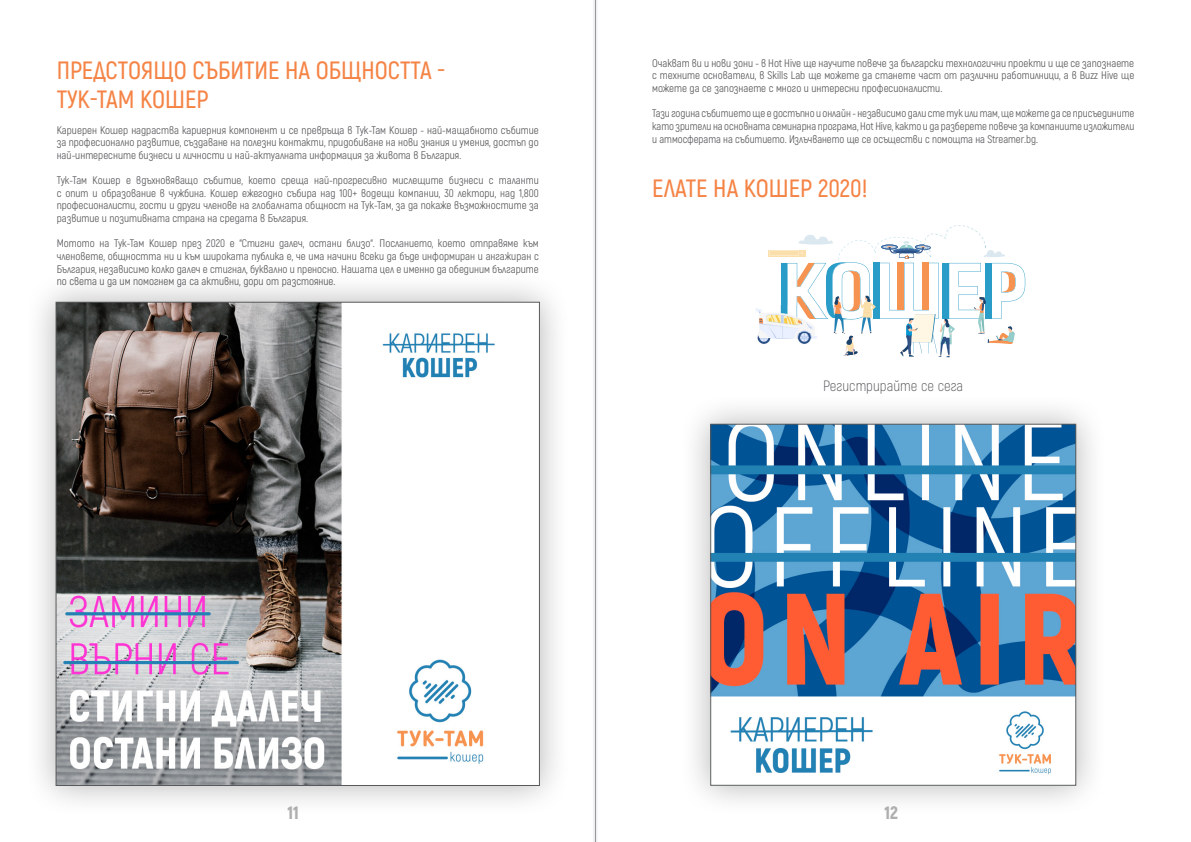
<style>
.page{position:relative;width:1191px;height:842px;background:#fff}
.page>*{position:absolute;margin:0;border:0;box-sizing:border-box;transform-origin:0 0}
.t1{font:600 25px/28.8px "Akrobat";color:#f58345}
.t2{font:900 18px "Akrobat";color:#afafaf}
.t3{font:300 15px "Akrobat";color:#58595b}
.t4{font:11px/12.6px "Akrobat";color:#58595b;text-align:justify}
</style>
<div class="page">
<div style="left:24px;top:270px;width:547px;height:548px;background:#000;opacity:.3"></div>
<img style="left:58px;top:304px;width:480px;height:480px">
<img style="left:931px;top:225px;width:50px;height:10px">
<svg style="left:757px;top:235px;width:268px;height:122px"></svg>
<div style="left:678px;top:392px;width:430px;height:425px;background:#000;opacity:.3"></div>
<img style="left:712px;top:426px;width:362px;height:358px">
<div style="left:710px;top:424px;width:366px;height:362px;border:1px solid #58595b"></div>
<div style="left:592px;top:0;width:7px;height:842px;background:#f1f1f1"></div>
<hr style="left:595px;top:0;width:1px;height:842px;background:#97999c">
<h1 class="t1" style="left:57px;top:56px;width:390px">Предстоящо събитие на общността -<br>Тук-Там Кошер</h1>
<p class="t4" style="left:57px;top:123px;width:483px">Кариерен Кошер надраства кариерния компонент и се превръща в Тук-Там Кошер - най-мащабното събитие за професионално развитие, създаване на полезни контакти, придобиване на нови знания и умения, достъп до най-интересните бизнеси и личности и най-актуалната информация за живота в България.</p>
<p class="t4" style="left:57px;top:174px;width:483px">Тук-Там Кошер е вдъхновяващо събитие, което среща най-прогресивно мислещите бизнеси с таланти с опит и образование в чужбина. Кошер ежегодно събира над 100+ водещи компании, 30 лектори, над 1,800 професионалисти, гости и други членове на глобалната общност на Тук-Там, за да покаже възможностите за развитие и позитивната страна на средата в България.</p>
<p class="t4" style="left:57px;top:237px;width:483px">Мотото на Тук-Там Кошер през 2020 е “Стигни далеч, остани близо“. Посланието, което отправяме към членовете, общността ни и към широката публика е, че има начини всеки да бъде информиран и ангажиран с България, независимо колко далеч е стигнал, буквално и преносно. Нашата цел е именно да обединим българите по света и да им помогнем да са активни, дори от разстояние.</p>
<p class="t4" style="left:652px;top:56px;width:483px">Очакват ви и нови зони - в Hot Hive ще научите повече за български технологични проекти и ще се запознаете с техните основатели, в Skills Lab ще можете да станете част от различни работилници, а в Buzz Hive ще можете да се запознаете с много и интересни професионалисти.</p>
<p class="t4" style="left:652px;top:107px;width:483px">Тази година събитието ще е достъпно и онлайн - независимо дали сте тук или там, ще можете да се присъедините като зрители на основната семинарна програма, Hot Hive, както и да разберете повече за компаниите изложители и атмосферата на събитието. Излъчването ще се осъществи с помощта на Streamer.bg.</p>
<h1 class="t1" style="left:652px;top:173px;width:217px">Елате на Кошер 2020!</h1>
<h3 class="t3" style="left:823px;top:377px;width:141px">Регистрирайте се сега</h3>
<h2 class="t2" style="left:287px;top:801px;width:13px">11</h2>
<h2 class="t2" style="left:884px;top:801px;width:15px">12</h2>
</div>
